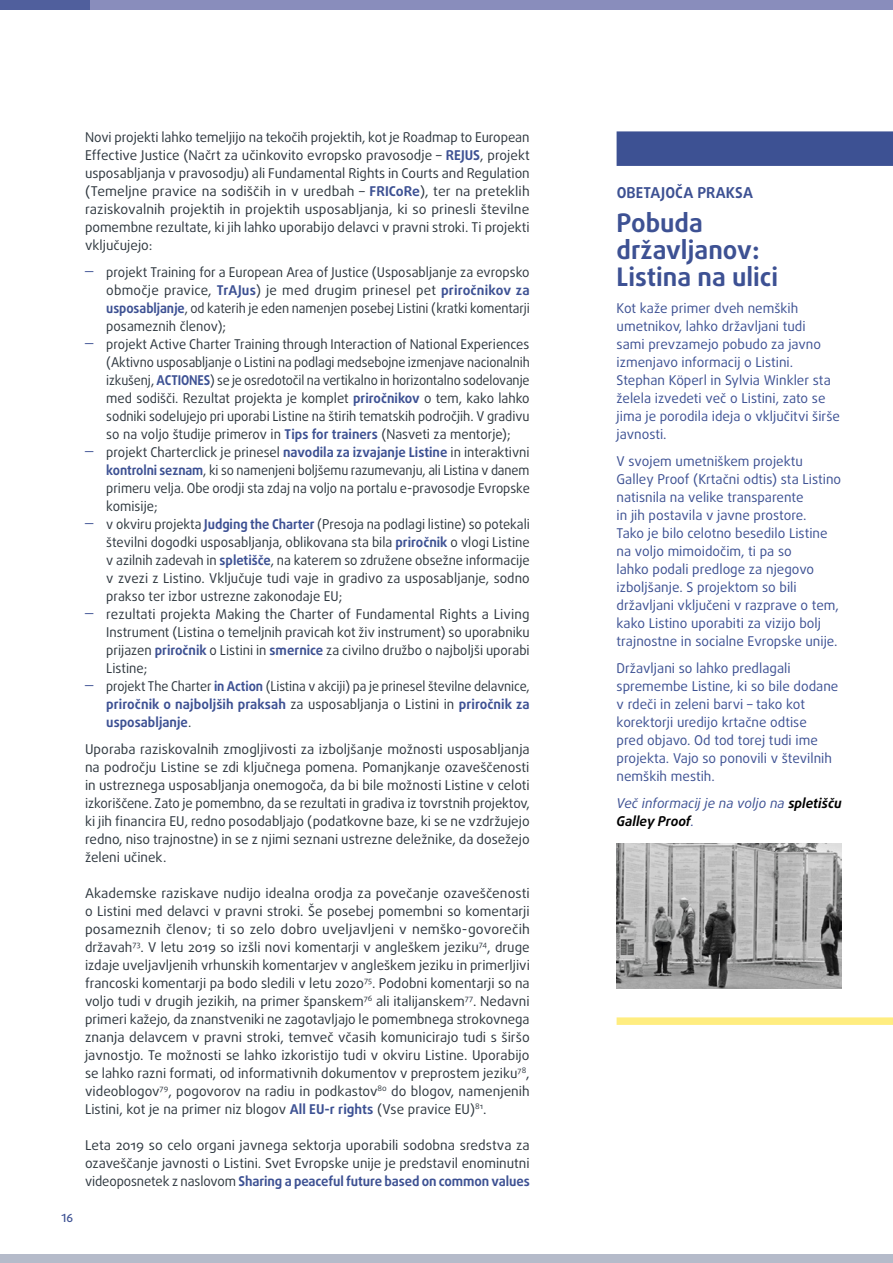
<style>
.page{position:relative;width:893px;height:1263px;background:#fff}
.page>*{position:absolute;margin:0;border:0;box-sizing:border-box;transform-origin:0 0}
.t1{font:700 25.5px/27px "Daxline Pro";color:#3d5193}
.promising_practice_s{font:700 15px "Daxline Pro";letter-spacing:.01em;color:#3d5193}
.BODYTEXT{font:13.5px/18px "Daxline Pro";color:#2e373f;text-align:justify}
.FRA_activity_body{font:13.5px/18px "Daxline Pro";color:#3d5193}
.BODYTEXT-2{font:13.5px/18px "Daxline Pro";color:#2e373f;text-align:justify;scale:.96 1}
.BODYTEXT-3{font:13.5px/18px "Daxline Pro";color:#2e373f;text-align:justify;scale:.94 1}
.FRA_activity_body-2{font:italic 13.5px/18px "Daxline Pro";color:#3d5193}
.t2{font:500 11.25px "Daxline Pro";color:#3d5193}
.s1{font-weight:700;color:#3d5193}
.s2{color:#3d5193}
.s3{font-weight:700;color:#000}
</style>
<div class="page">
<div style="left:89px;top:0;width:804px;height:10px;background:#898dbc"></div>
<div style="left:0;top:0;width:89px;height:10px;background:#505f9d"></div>
<div style="left:0;top:1254px;width:893px;height:9px;background:#b5bbca"></div>
<div style="left:617px;top:131px;width:276px;height:35px;background:#3d5193"></div>
<div style="left:617px;top:1017px;width:276px;height:8px;background:#ffed80"></div>
<img style="left:617px;top:844px;width:225px;height:144px">
<p class="t2" style="left:62px;top:1210px;width:13px">16</p>
<p class="BODYTEXT" style="left:85px;top:128px;width:446px">Novi projekti lahko temeljijo na tekočih projektih, kot je Roadmap to European Effective Justice (Načrt za učinkovito evropsko pravosodje – <span class="s1">REJUS</span>, projekt usposabljanja v pravosodju) ali Fundamental Rights in Courts and Regulation (Temeljne pravice na sodiščih in v uredbah – <span class="s1">FRICoRe</span>), ter na preteklih raziskovalnih projektih in projektih usposabljanja, ki so prinesli številne pomembne rezultate, ki jih lahko uporabijo delavci v pravni stroki. Ti projekti vključujejo:</p>
<p class="BODYTEXT" style="left:106px;top:263px;width:425px;text-indent:-21px"><span class="s2">–</span> projekt Training for a European Area of Justice (Usposabljanje za evropsko območje pravice, <span class="s1">TrAJus</span>) je med drugim prinesel pet <span class="s1">priročnikov za usposabljanje</span>, od katerih je eden namenjen posebej Listini (kratki komentarji posameznih členov);</p>
<p class="BODYTEXT" style="left:106px;top:335px;width:425px;text-indent:-21px"><span class="s2">–</span> projekt Active Charter Training through Interaction of National Experiences (Aktivno usposabljanje o Listini na podlagi medsebojne izmenjave nacionalnih izkušenj, <span class="s1">ACTIONES</span>) se je osredotočil na vertikalno in horizontalno sodelovanje med sodišči. Rezultat projekta je komplet <span class="s1">priročnikov</span> o tem, kako lahko sodniki sodelujejo pri uporabi Listine na štirih tematskih področjih. V gradivu so na voljo študije primerov in <span class="s1">Tips for trainers</span> (Nasveti za mentorje);</p>
<p class="BODYTEXT" style="left:106px;top:443px;width:425px;text-indent:-21px"><span class="s2">–</span> projekt Charterclick je prinesel <span class="s1">navodila za izvajanje Listine</span> in interaktivni <span class="s1">kontrolni seznam</span>, ki so namenjeni boljšemu razumevanju, ali Listina v danem primeru velja. Obe orodji sta zdaj na voljo na portalu e-pravosodje Evropske komisije;</p>
<p class="BODYTEXT-2" style="left:106px;top:515px;width:443px;text-indent:-21px"><span class="s2">–</span> v okviru projekta <span class="s1">Judging the Charter</span> (Presoja na podlagi listine) so potekali številni dogodki usposabljanja, oblikovana sta bila <span class="s1">priročnik</span> o vlogi Listine v azilnih zadevah in <span class="s1">spletišče</span>, na katerem so združene obsežne informacije v zvezi z Listino. Vključuje tudi vaje in gradivo za usposabljanje, sodno prakso ter izbor ustrezne zakonodaje EU;</p>
<p class="BODYTEXT" style="left:106px;top:605px;width:425px;text-indent:-21px"><span class="s2">–</span> rezultati projekta Making the Charter of Fundamental Rights a Living Instrument (Listina o temeljnih pravicah kot živ instrument) so uporabniku prijazen <span class="s1">priročnik</span> o Listini in <span class="s1">smernice</span> za civilno družbo o najboljši uporabi Listine;</p>
<p class="BODYTEXT-3" style="left:106px;top:677px;width:452px;text-indent:-21px"><span class="s2">–</span> projekt The Charter <span class="s1">in Action</span> (Listina v akciji) pa je prinesel številne delavnice, <span class="s1">priročnik o najboljših praksah</span> za usposabljanja o Listini in <span class="s1">priročnik za usposabljanje</span>.</p>
<p class="BODYTEXT" style="left:85px;top:740px;width:446px">Uporaba raziskovalnih zmogljivosti za izboljšanje možnosti usposabljanja na področju Listine se zdi ključnega pomena. Pomanjkanje ozaveščenosti in ustreznega usposabljanja onemogoča, da bi bile možnosti Listine v celoti izkoriščene. Zato je pomembno, da se rezultati in gradiva iz tovrstnih projektov, ki jih financira EU, redno posodabljajo (podatkovne baze, ki se ne vzdržujejo redno, niso trajnostne) in se z njimi seznani ustrezne deležnike, da dosežejo želeni učinek.</p>
<p class="BODYTEXT" style="left:85px;top:884px;width:446px">Akademske raziskave nudijo idealna orodja za povečanje ozaveščenosti o Listini med delavci v pravni stroki. Še posebej pomembni so komentarji posameznih členov; ti so zelo dobro uveljavljeni v nemško-govorečih državah<sup>73</sup>. V letu 2019 so izšli novi komentarji v angleškem jeziku<sup>74</sup>, druge izdaje uveljavljenih vrhunskih komentarjev v angleškem jeziku in primerljivi francoski komentarji pa bodo sledili v letu 2020<sup>75</sup>. Podobni komentarji so na voljo tudi v drugih jezikih, na primer španskem<sup>76</sup> ali italijanskem<sup>77</sup>. Nedavni primeri kažejo, da znanstveniki ne zagotavljajo le pomembnega strokovnega znanja delavcem v pravni stroki, temveč včasih komunicirajo tudi s širšo javnostjo. Te možnosti se lahko izkoristijo tudi v okviru Listine. Uporabijo se lahko razni formati, od informativnih dokumentov v preprostem jeziku<sup>78</sup>, videoblogov<sup>79</sup>, pogovorov na radiu in podkastov<sup>80</sup> do blogov, namenjenih Listini, kot je na primer niz blogov <span class="s1">All EU-r rights</span> (Vse pravice EU)<sup>81</sup>.</p>
<p class="BODYTEXT" style="left:85px;top:1136px;width:446px">Leta 2019 so celo organi javnega sektorja uporabili sodobna sredstva za ozaveščanje javnosti o Listini. Svet Evropske unije je predstavil enominutni videoposnetek z naslovom <span class="s1">Sharing a peaceful future based on common values</span></p>
<p class="promising_practice_s" style="left:617px;top:182px;width:138px">OBETAJOČA PRAKSA</p>
<p class="t1" style="left:617px;top:209px;width:163px">Pobuda državljanov:<br>Listina na ulici</p>
<p class="FRA_activity_body" style="left:617px;top:299px;width:225px">Kot kaže primer dveh nemških umetnikov, lahko državljani tudi<br>sami prevzamejo pobudo za javno izmenjavo informacij o Listini.<br>Stephan Köperl in Sylvia Winkler sta želela izvedeti več o Listini, zato se jima je porodila ideja o vključitvi širše javnosti.</p>
<p class="FRA_activity_body" style="left:617px;top:452px;width:226px">V svojem umetniškem projektu Galley Proof (Krtačni odtis) sta Listino natisnila na velike transparente<br>in jih postavila v javne prostore.<br>Tako je bilo celotno besedilo Listine na voljo mimoidočim, ti pa so<br>lahko podali predloge za njegovo izboljšanje. S projektom so bili državljani vključeni v razprave o tem, kako Listino uporabiti za vizijo bolj trajnostne in socialne Evropske unije.</p>
<p class="FRA_activity_body" style="left:617px;top:659px;width:223px">Državljani so lahko predlagali spremembe Listine, ki so bile dodane v rdeči in zeleni barvi – tako kot korektorji uredijo krtačne odtise<br>pred objavo. Od tod torej tudi ime projekta. Vajo so ponovili v številnih nemških mestih.</p>
<p class="FRA_activity_body-2" style="left:617px;top:794px;width:227px">Več informacij je na voljo na <span class="s3">spletišču<br>Galley Proof</span>.</p>
</div>
